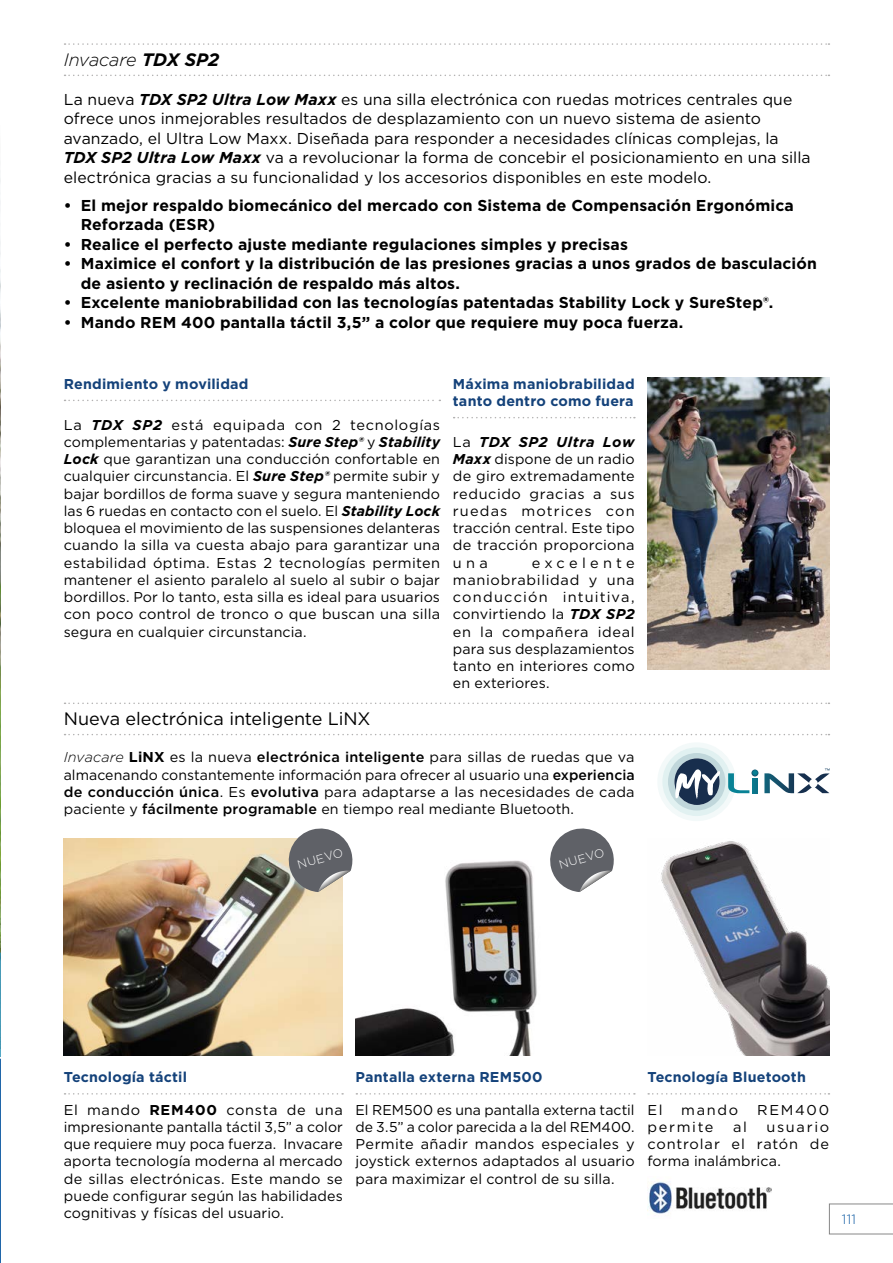
<style>
.page{position:relative;width:893px;height:1263px;background:#fff}
.page>*{position:absolute;margin:0;border:0;box-sizing:border-box;transform-origin:0 0}
.t1{font:18px "Gotham";letter-spacing:-.005em;color:#000}
.t2{font:italic 300 18px "Gotham";letter-spacing:-.01em;color:#000}
.t3{font:700 15.75px/19.5px "Gotham";letter-spacing:.01em;color:#000}
.t4{font:15.75px/19.5px "Gotham";letter-spacing:.005em;color:#000}
.t5{font:14.25px/17.2px "Gotham";letter-spacing:.01em;color:#000;text-align:justify}
.t6{font:700 14.25px/17.2px "Gotham";letter-spacing:.015em;color:#14427a}
.t7{font:14.25px "Gotham";letter-spacing:.115em;color:#000}
.t8{font:300 13.5px "Gotham";color:#0755a0}
.t9{font:300 12px "Gotham";color:#fff}
.s1{font-weight:700}
.s2{font-weight:700;font-style:italic}
.s3{font-weight:300;font-style:italic}
.s4{font-weight:500}
</style>
<div class="page">
<svg style="left:65px;top:43px;width:764px;height:2px"></svg>
<svg style="left:65px;top:75px;width:764px;height:1px"></svg>
<svg style="left:65px;top:400px;width:375px;height:1px"></svg>
<svg style="left:454px;top:417px;width:181px;height:1px"></svg>
<svg style="left:65px;top:702px;width:764px;height:2px"></svg>
<svg style="left:65px;top:734px;width:764px;height:1px"></svg>
<img style="left:647px;top:378px;width:182px;height:291px">
<div style="left:657px;top:742px;width:79px;height:79px;background:#f3f9f9;border-radius:50%"></div>
<div style="left:662px;top:747px;width:69px;height:69px;background:#e1f1f1;border-radius:50%"></div>
<div style="left:668px;top:753px;width:57px;height:57px;background:#c0d7db;border-radius:50%"></div>
<svg style="left:728px;top:769px;width:30px;height:24px"></svg>
<svg style="left:764px;top:768px;width:66px;height:25px"></svg>
<svg style="left:674px;top:758px;width:46px;height:47px"></svg>
<img style="left:0;top:359px;width:1px;height:591px">
<svg style="left:0;top:178px;width:1px;height:181px"></svg>
<svg style="left:0;top:950px;width:1px;height:313px"></svg>
<img style="left:64px;top:838px;width:279px;height:218px">
<img style="left:661px;top:841px;width:168px;height:215px">
<svg style="left:829px;top:1204px;width:64px;height:30px"></svg>
<svg style="left:65px;top:1093px;width:278px;height:1px"></svg>
<img style="left:356px;top:860px;width:181px;height:196px">
<svg style="left:356px;top:1093px;width:279px;height:1px"></svg>
<svg style="left:648px;top:1093px;width:181px;height:1px"></svg>
<img style="left:647px;top:1181px;width:125px;height:33px">
<svg style="left:285px;top:828px;width:68px;height:64px;background:#8c8c8c"></svg>
<svg style="left:550px;top:828px;width:64px;height:64px"></svg>
<p class="t2" style="left:64px;top:48px;width:157px">Invacare <span class="s1">TDX SP2</span></p>
<p class="t4" style="left:64px;top:89px;width:748px">La nueva <span class="s2">TDX SP2 Ultra Low Maxx</span> es una silla electrónica con ruedas motrices centrales que ofrece unos inmejorables resultados de desplazamiento con un nuevo sistema de asiento avanzado, el Ultra Low Maxx. Diseñada para responder a necesidades clínicas complejas, la <span class="s2">TDX SP2 Ultra Low Maxx</span> va a revolucionar la forma de concebir el posicionamiento en una silla electrónica gracias a su funcionalidad y los accesorios disponibles en este modelo.</p>
<p class="t3" style="left:81px;top:195px;width:715px;text-indent:-17px">• El mejor respaldo biomecánico del mercado con Sistema de Compensación Ergonómica<br>Reforzada (ESR)</p>
<p class="t3" style="left:64px;top:234px;width:566px">• Realice el perfecto ajuste mediante regulaciones simples y precisas</p>
<p class="t3" style="left:81px;top:254px;width:737px;text-indent:-17px">• Maximice el confort y la distribución de las presiones gracias a unos grados de basculación de asiento y reclinación de respaldo más altos.</p>
<p class="t3" style="left:64px;top:293px;width:711px">• Excelente maniobrabilidad con las tecnologías patentadas Stability Lock y SureStep®.</p>
<p class="t3" style="left:64px;top:312px;width:621px">• Mando REM 400 pantalla táctil 3,5” a color que requiere muy poca fuerza.</p>
<p class="t6" style="left:64px;top:375px;width:186px">Rendimiento y movilidad</p>
<p class="t5" style="left:64px;top:416px;width:378px">La <span class="s2">TDX SP2</span> está equipada con 2 tecnologías complementarias y patentadas: <span class="s2">Sure Step®</span> y <span class="s2">Stability Lock</span> que garantizan una conducción confortable en cualquier circunstancia. El <span class="s2">Sure Step®</span> permite subir y bajar bordillos de forma suave y segura manteniendo las 6 ruedas en contacto con el suelo. El <span class="s2">Stability Lock </span>bloquea el movimiento de las suspensiones delanteras cuando la silla va cuesta abajo para garantizar una estabilidad óptima. Estas 2 tecnologías permiten mantener el asiento paralelo al suelo al subir o bajar bordillos. Por lo tanto, esta silla es ideal para usuarios con poco control de tronco o que buscan una silla segura en cualquier circunstancia.</p>
<p class="t6" style="left:453px;top:375px;width:183px">Máxima maniobrabilidad tanto dentro como fuera</p>
<p class="t5" style="left:453px;top:433px;width:183px">La <span class="s2">TDX SP2 Ultra Low Maxx</span> dispone de un radio de giro extremadamente reducido gracias a sus ruedas motrices con tracción central. Este tipo de tracción proporciona una</p>
<p class="t5" style="left:453px;top:554px;width:183px;text-indent:79px">excelente maniobrabilidad y una conducción intuitiva, convirtiendo la <span class="s2">TDX SP2 </span>en la compañera ideal para sus desplazamientos tanto en interiores como en exteriores.</p>
<p class="t1" style="left:64px;top:707px;width:308px">Nueva electrónica inteligente LiNX</p>
<p class="t5" style="left:64px;top:748px;width:572px"><span class="s3">Invacare</span> <span class="s1">LiNX</span> es la nueva <span class="s4">electrónica inteligente</span> para sillas de ruedas que va almacenando constantemente información para ofrecer al usuario una <span class="s4">experiencia de conducción única</span>. Es <span class="s4">evolutiva</span> para adaptarse a las necesidades de cada paciente y <span class="s4">fácilmente programable</span> en tiempo real mediante Bluetooth.</p>
<p class="t9" style="left:296px;top:858px;width:48px;rotate:-16deg">NUEVO</p>
<p class="t9" style="left:557px;top:858px;width:48px;rotate:-16deg">NUEVO</p>
<p class="t6" style="left:64px;top:1069px;width:125px">Tecnología táctil</p>
<p class="t5" style="left:64px;top:1100px;width:281px">El mando <span class="s1">REM400</span> consta de una impresionante pantalla táctil 3,5” a color que requiere muy poca fuerza. Invacare aporta tecnología moderna al mercado de sillas electrónicas. Este mando se puede configurar según las habilidades cognitivas y físicas del usuario.</p>
<p class="t6" style="left:356px;top:1069px;width:189px">Pantalla externa REM500</p>
<p class="t5" style="left:356px;top:1100px;width:281px">El REM500 es una pantalla externa tactil de 3.5” a color parecida a la del REM400.<br>Permite añadir mandos especiales y joystick externos adaptados al usuario para maximizar el control de su silla.</p>
<p class="t6" style="left:647px;top:1069px;width:160px">Tecnología Bluetooth</p>
<p class="t5" style="left:647px;top:1100px;width:17px">El</p>
<p class="t5" style="left:681px;top:1100px;width:59px">mando</p>
<p class="t5" style="left:757px;top:1100px;width:74px">REM400</p>
<p class="t7" style="left:647px;top:1118px;width:68px">permite</p>
<p class="t5" style="left:733px;top:1118px;width:15px">al</p>
<p class="t5" style="left:647px;top:1118px;width:183px;text-indent:119px">usuario controlar el ratón de forma inalámbrica.</p>
<p class="t8" style="left:842px;top:1211px;width:16px">111</p>
</div>
